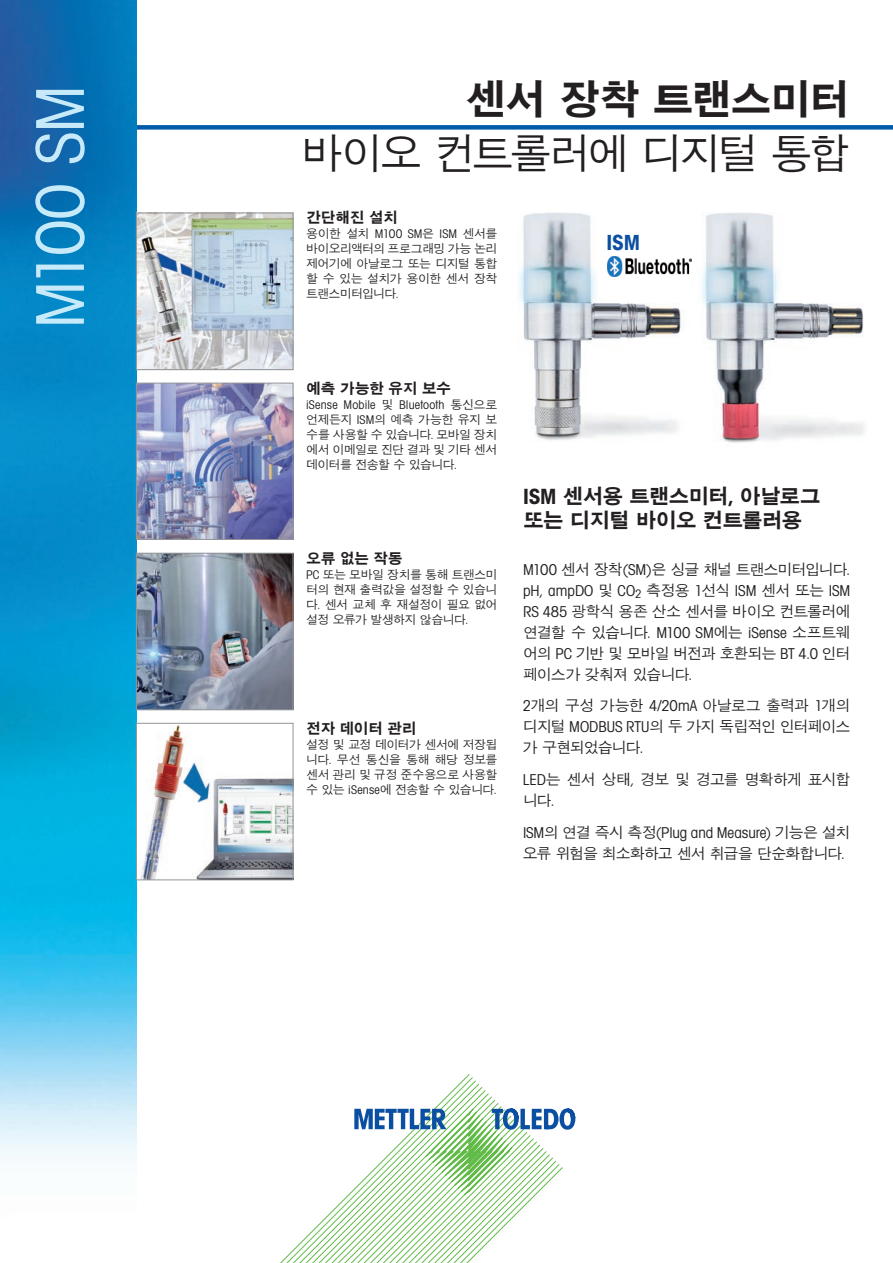
<style>
.page{position:relative;width:893px;height:1263px;background:#fff}
.page>*{position:absolute;margin:0;border:0;box-sizing:border-box;transform-origin:0 0}
.t1{font:66px "Avant Gardefor MT Bk";letter-spacing:-.05em;color:#c6eafa}
.t2{font:500 42px "SM Gothic Std";letter-spacing:-.09em;color:#231f20}
.t3{font:700 42px "SM Gothic Std";letter-spacing:-.055em;color:#231f20}
.t4{font:700 21px/24px "SM Gothic Std";letter-spacing:-.06em;color:#231f20}
.t5{font:700 condensed 21px "Avant Garde Com";color:#0a4fa2}
.t6{font:500 15px/21px "SM Gothic Std";letter-spacing:-.065em;color:#231f20;text-align:justify}
.t7{font:15px "Avant Gardefor MT Bk";letter-spacing:-.005em;color:#231f20}
.t8{font:700 15px "SM Gothic Std";letter-spacing:-.035em;color:#231f20}
.t9{font:500 12px/15px "SM Gothic Std";letter-spacing:-.055em;color:#231f20;text-align:justify}
.t10{font:12px "Avant Gardefor MT Bk";letter-spacing:.015em;color:#231f20}
.s1{font-family:"Avant Gardefor MT Bk";font-weight:400}
.s2{font-family:"SM Gothic Std";font-weight:500}
.s3{font-family:"Avant Gardefor MT Bd";font-weight:400}
</style>
<div class="page">
<div style="left:111px;top:125px;width:782px;height:5px;background:#015bab"></div>
<img style="left:0;top:0;width:136px;height:1159px">
<svg style="left:280px;top:1074px;width:256px;height:189px"></svg>
<svg style="left:354px;top:1108px;width:221px;height:87px"></svg>
<img style="left:518px;top:213px;width:347px;height:230px">
<img style="left:138px;top:215px;width:153px;height:153px">
<div style="left:136px;top:213px;width:157px;height:157px;border:1px solid #939598"></div>
<img style="left:140px;top:725px;width:151px;height:153px">
<div style="left:136px;top:723px;width:157px;height:157px;border:1px solid #939598"></div>
<img style="left:138px;top:555px;width:153px;height:153px">
<div style="left:136px;top:553px;width:157px;height:157px;border:1px solid #939598"></div>
<img style="left:138px;top:385px;width:153px;height:153px">
<div style="left:136px;top:383px;width:157px;height:157px;border:1px solid #939598"></div>
<img style="left:608px;top:256px;width:83px;height:21px">
<h1 class="t1" style="left:19px;top:328px;width:245px;rotate:-90deg">M100 SM</h1>
<h2 class="t3" style="left:465px;top:78px;width:387px">센서 장착 트랜스미터</h2>
<h2 class="t2" style="left:301px;top:132px;width:550px">바이오 컨트롤러에 디지털 통합</h2>
<p class="t8" style="left:306px;top:210px;width:94px">간단해진 설치</p>
<p class="t9" style="left:306px;top:227px;width:193px">용이한 설치 <span class="s1">M100 SM</span>은 <span class="s1">ISM</span> 센서를 바이오리액터의 프로그래밍 가능 논리 제어기에 아날로그 또는 디지털 통합 할 수 있는 설치가 용이한 센서 장착 트랜스미터입니다<span class="s1">.</span></p>
<h3 class="t5" style="left:606px;top:229px;width:35px">ISM</h3>
<p class="t8" style="left:306px;top:380px;width:146px">예측 가능한 유지 보수</p>
<p class="t10" style="left:306px;top:397px;width:193px">iSense Mobile <span class="s2">및</span> Bluetooth <span class="s2">통신으로</span></p>
<p class="t9" style="left:306px;top:412px;width:193px">언제든지 <span class="s1">ISM</span>의 예측 가능한 유지 보 수를 사용할 수 있습니다<span class="s1">.</span> 모바일 장치 에서 이메일로 진단 결과 및 기타 센서 데이터를 전송할 수 있습니다<span class="s1">.</span></p>
<p class="t8" style="left:306px;top:550px;width:98px">오류 없는 작동</p>
<p class="t9" style="left:306px;top:568px;width:193px"><span class="s1">PC</span> 또는 모바일 장치를 통해 트랜스미 터의 현재 출력값을 설정할 수 있습니 다<span class="s1">.</span> 센서 교체 후 재설정이 필요 없어 설정 오류가 발생하지 않습니다<span class="s1">.</span></p>
<p class="t8" style="left:306px;top:720px;width:112px">전자 데이터 관리</p>
<p class="t9" style="left:306px;top:738px;width:193px">설정 및 교정 데이터가 센서에 저장됩 니다<span class="s1">.</span> 무선 통신을 통해 해당 정보를 센서 관리 및 규정 준수용으로 사용할 수 있는 <span class="s1">iSense</span>에 전송할 수 있습니다<span class="s1">.</span></p>
<h3 class="t4" style="left:523px;top:486px;width:299px"><span class="s3">ISM</span> 센서용 트랜스미터<span class="s3">,</span> 아날로그 또는 디지털 바이오 컨트롤러용</h3>
<p class="t6" style="left:523px;top:560px;width:329px"><span class="s1">M100</span> 센서 장착<span class="s1">(SM)</span>은 싱글 채널 트랜스미터입니다<span class="s1">.</span></p>
<p class="t7" style="left:523px;top:581px;width:329px">pH, ampDO <span class="s2">및</span> CO<sub>2</sub> <span class="s2">측정용</span> 1<span class="s2">선식</span> ISM <span class="s2">센서 또는</span> ISM</p>
<p class="t6" style="left:523px;top:602px;width:329px"><span class="s1">RS 485</span> 광학식 용존 산소 센서를 바이오 컨트롤러에 연결할 수 있습니다<span class="s1">. M100 SM</span>에는 <span class="s1">iSense</span> 소프트웨 어의 <span class="s1">PC</span> 기반 및 모바일 버전과 호환되는 <span class="s1">BT 4.0</span> 인터 페이스가 갖춰져 있습니다<span class="s1">.</span></p>
<p class="t6" style="left:523px;top:696px;width:329px"><span class="s1">2</span>개의 구성 가능한 <span class="s1">4/20mA</span> 아날로그 출력과 <span class="s1">1</span>개의 디지털 <span class="s1">MODBUS RTU</span>의 두 가지 독립적인 인터페이스 가 구현되었습니다<span class="s1">.</span></p>
<p class="t6" style="left:523px;top:770px;width:329px"><span class="s1">LED</span>는 센서 상태<span class="s1">,</span> 경보 및 경고를 명확하게 표시합 니다<span class="s1">.</span></p>
<p class="t7" style="left:523px;top:823px;width:329px">ISM<span class="s2">의 연결 즉시 측정</span>(Plug and Measure) <span class="s2">기능은 설치</span></p>
<p class="t6" style="left:523px;top:844px;width:324px">오류 위험을 최소화하고 센서 취급을 단순화합니다<span class="s1">.</span></p>
</div>
